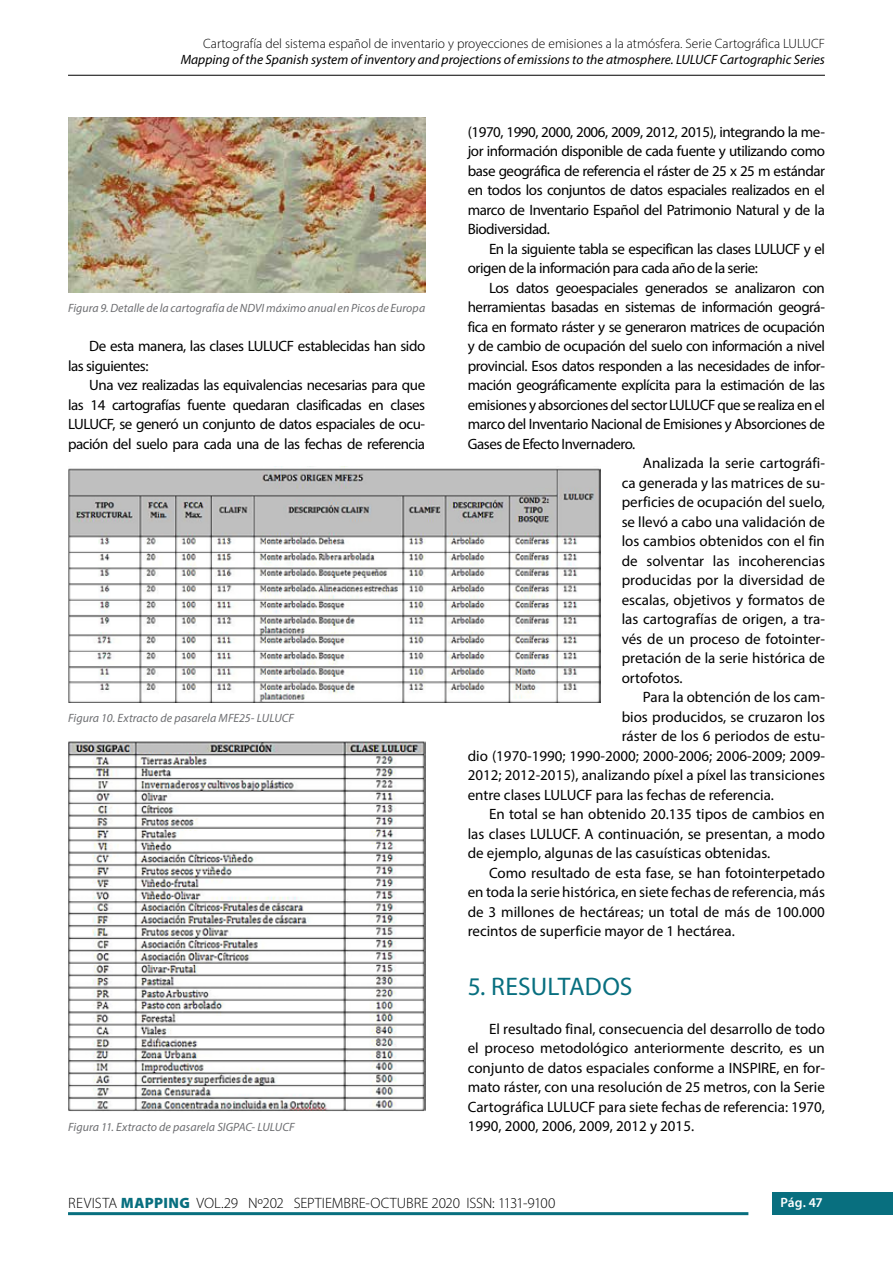
<style>
.page{position:relative;width:893px;height:1263px;background:#fff}
.page>*{position:absolute;margin:0;border:0;box-sizing:border-box;transform-origin:0 0}
.t1{font:25.5px "Myriad Pro";letter-spacing:.005em;color:#086f7f}
.t2{font:15px/19.5px "Myriad Pro";letter-spacing:-.005em;color:#000;text-align:justify}
.t3{font:15px/19.5px "Myriad Pro";letter-spacing:-.03em;color:#000}
.t4{font:300 15px "Myriad Pro";letter-spacing:-.005em;color:#000}
.t5{font:italic 13.5px "Myriad Pro";color:#000}
.t6{font:300 13.5px "Myriad Pro";color:#000}
.t7{font:600 13.5px "Myriad Pro";color:#fff}
.t8{font:italic 12px "Myriad Pro";letter-spacing:.005em;color:#6d6e71}
.s1{font-weight:900;color:#086f7f}
</style>
<div class="page">
<div style="left:772px;top:1193px;width:121px;height:22px;background:#086f7f"></div>
<hr style="left:68px;top:1212px;width:680px;height:3px;background:#086f7f">
<hr style="left:68px;top:75px;width:757px;height:1px;background:#000">
<img style="left:68px;top:117px;width:357px;height:175px">
<img style="left:68px;top:741px;width:357px;height:371px">
<img style="left:68px;top:467px;width:532px;height:235px">
<p class="t6" style="left:203px;top:36px;width:623px">Cartografía del sistema español de inventario y proyecciones de emisiones a la atmósfera. Serie Cartográfica LULUCF</p>
<p class="t5" style="left:181px;top:52px;width:646px">Mapping of the Spanish system of inventory and projections of emissions to the atmosphere. LULUCF Cartographic Series</p>
<p class="t8" style="left:68px;top:301px;width:359px">Figura 9. Detalle de la cartografía de NDVI máximo anual en Picos de Europa</p>
<p class="t3" style="left:68px;top:336px;width:359px;text-indent:21px">De esta manera, las clases LULUCF establecidas han sido las siguientes:</p>
<p class="t2" style="left:68px;top:375px;width:359px;text-indent:21px">Una vez realizadas las equivalencias necesarias para que las 14 cartografías fuente quedaran clasificadas en clases LULUCF, se generó un conjunto de datos espaciales de ocu&shy;pación del suelo para cada una de las fechas de referencia</p>
<p class="t8" style="left:68px;top:710px;width:228px">Figura 10. Extracto de pasarela MFE25- LULUCF</p>
<p class="t8" style="left:68px;top:1120px;width:228px">Figura 11. Extracto de pasarela SIGPAC- LULUCF</p>
<p class="t2" style="left:468px;top:121px;width:359px">(1970, 1990, 2000, 2006, 2009, 2012, 2015), integrando la me&shy;jor información disponible de cada fuente y utilizando como base geográfica de referencia el ráster de 25 x 25 m estándar en todos los conjuntos de datos espaciales realizados en el marco de Inventario Español del Patrimonio Natural y de la Biodiversidad.</p>
<p class="t3" style="left:468px;top:238px;width:359px;text-indent:21px">En la siguiente tabla se especifican las clases LULUCF y el origen de la información para cada año de la serie:</p>
<p class="t3" style="left:489px;top:277px;width:337px">Los datos geoespaciales generados se analizaron con</p>
<p class="t3" style="left:468px;top:297px;width:359px">herramientas basadas en sistemas de información geográ-</p>
<p class="t3" style="left:468px;top:316px;width:359px">fica en formato ráster y se generaron matrices de ocupación</p>
<p class="t3" style="left:468px;top:336px;width:359px">y de cambio de ocupación del suelo con información a nivel</p>
<p class="t3" style="left:468px;top:355px;width:359px">provincial. Esos datos responden a las necesidades de infor-</p>
<p class="t3" style="left:468px;top:375px;width:359px">mación geográficamente explícita para la estimación de las</p>
<p class="t3" style="left:468px;top:394px;width:359px">emisiones y absorciones del sector LULUCF que se realiza en el</p>
<p class="t3" style="left:468px;top:414px;width:359px">marco del Inventario Nacional de Emisiones y Absorciones de</p>
<p class="t3" style="left:468px;top:433px;width:169px">Gases de Efecto Invernadero.</p>
<p class="t2" style="left:643px;top:453px;width:183px">Analizada la serie cartográfi-</p>
<p class="t2" style="left:622px;top:472px;width:205px">ca generada y las matrices de su-</p>
<p class="t2" style="left:622px;top:492px;width:205px">perficies de ocupación del suelo,</p>
<p class="t2" style="left:622px;top:511px;width:205px">se llevó a cabo una validación de</p>
<p class="t2" style="left:622px;top:531px;width:205px">los cambios obtenidos con el fin</p>
<p class="t2" style="left:622px;top:550px;width:205px">de solventar las incoherencias</p>
<p class="t2" style="left:622px;top:570px;width:205px">producidas por la diversidad de</p>
<p class="t2" style="left:622px;top:589px;width:205px">escalas, objetivos y formatos de</p>
<p class="t2" style="left:622px;top:609px;width:205px">las cartografías de origen, a tra-</p>
<p class="t2" style="left:622px;top:628px;width:205px">vés de un proceso de fotointer-</p>
<p class="t2" style="left:622px;top:648px;width:205px">pretación de la serie histórica de</p>
<p class="t2" style="left:622px;top:667px;width:63px">ortofotos.</p>
<p class="t2" style="left:643px;top:687px;width:183px">Para la obtención de los cam-</p>
<p class="t2" style="left:622px;top:706px;width:205px">bios producidos, se cruzaron los</p>
<p class="t2" style="left:622px;top:726px;width:205px">ráster de los 6 periodos de estu-</p>
<p class="t2" style="left:468px;top:745px;width:359px">dio (1970-1990; 1990-2000; 2000-2006; 2006-2009; 2009-</p>
<p class="t2" style="left:468px;top:765px;width:359px">2012; 2012-2015), analizando píxel a píxel las transiciones</p>
<p class="t2" style="left:468px;top:784px;width:308px">entre clases LULUCF para las fechas de referencia.</p>
<p class="t2" style="left:489px;top:804px;width:337px">En total se han obtenido 20.135 tipos de cambios en</p>
<p class="t2" style="left:468px;top:823px;width:359px">las clases LULUCF. A continuación, se presentan, a modo</p>
<p class="t2" style="left:468px;top:843px;width:304px">de ejemplo, algunas de las casuísticas obtenidas.</p>
<p class="t2" style="left:489px;top:862px;width:337px">Como resultado de esta fase, se han fotointerpetado</p>
<p class="t2" style="left:468px;top:882px;width:359px">en toda la serie histórica, en siete fechas de referencia, más</p>
<p class="t2" style="left:468px;top:901px;width:359px">de 3 millones de hectáreas; un total de más de 100.000</p>
<p class="t2" style="left:468px;top:921px;width:269px">recintos de superficie mayor de 1 hectárea.</p>
<h1 class="t1" style="left:468px;top:970px;width:166px">5. RESULTADOS</h1>
<p class="t2" style="left:468px;top:1018px;width:359px;text-indent:21px">El resultado final, consecuencia del desarrollo de todo el proceso metodológico anteriormente descrito, es un conjunto de datos espaciales conforme a INSPIRE, en for&shy;mato ráster, con una resolución de 25 metros, con la Serie Cartográfica LULUCF para siete fechas de referencia: 1970, 1990, 2000, 2006, 2009, 2012 y 2015.</p>
<p class="t4" style="left:68px;top:1194px;width:489px">REVISTA <span class="s1">MAPPING</span> VOL.29 Nº202 SEPTIEMBRE-OCTUBRE 2020 ISSN: 1131-9100</p>
<p class="t7" style="left:780px;top:1194px;width:44px">Pág. 47</p>
</div>
